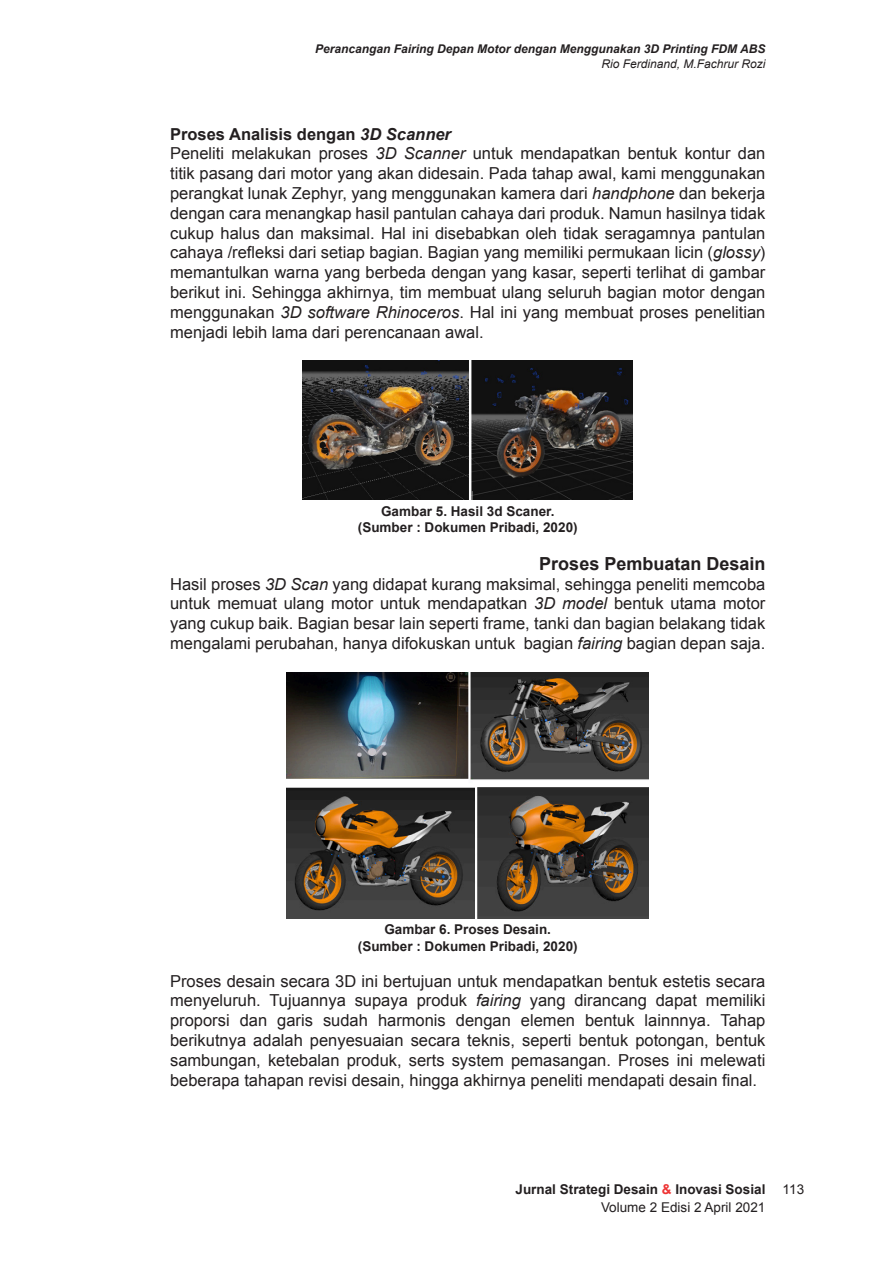
<style>
.page{position:relative;width:893px;height:1263px;background:#fff}
.page>*{position:absolute;margin:0;border:0;box-sizing:border-box;transform-origin:0 0}
.Subhead{font:700 18px "Arial";color:#231f20}
.Body_Text{font:16.5px/19.8px "Arial";color:#231f20;text-align:justify}
.Body_Text-2{font:700 16.5px "Arial";color:#231f20}
.Deskripsi_Gambar{font:700 13.5px/18px "Arial";color:#231f20;text-align:right}
.t1{font:13.5px "Arial";color:#231f20}
.t2{font:italic 700 12px "Arial";color:#231f20}
.t3{font:italic 12px "Arial";color:#231f20}
.s1{font-style:italic}
.s2{color:#ee3434}
.s3{font-weight:400}
</style>
<div class="page">
<img style="left:303px;top:361px;width:330px;height:138px">
<img style="left:287px;top:672px;width:362px;height:246px">
<p class="t2" style="left:315px;top:41px;width:452px">Perancangan Fairing Depan Motor dengan Menggunakan 3D Printing FDM ABS</p>
<p class="t3" style="left:601px;top:56px;width:166px">Rio Ferdinand, M.Fachrur Rozi</p>
<p class="Body_Text-2" style="left:170px;top:123px;width:282px">Proses Analisis dengan <span class="s1">3D Scanner</span></p>
<p class="Body_Text" style="left:170px;top:144px;width:597px">Peneliti melakukan proses <span class="s1">3D Scanner</span> untuk mendapatkan bentuk kontur dan titik pasang dari motor yang akan didesain. Pada tahap awal, kami menggunakan perangkat lunak Zephyr, yang menggunakan kamera dari <span class="s1">handphone</span> dan bekerja dengan cara menangkap hasil pantulan cahaya dari produk. Namun hasilnya tidak cukup halus dan maksimal. Hal ini disebabkan oleh tidak seragamnya pantulan cahaya /refleksi dari setiap bagian. Bagian yang memiliki permukaan licin (<span class="s1">glossy</span>) memantulkan warna yang berbeda dengan yang kasar, seperti terlihat di gambar berikut ini. Sehingga akhirnya, tim membuat ulang seluruh bagian motor dengan menggunakan <span class="s1">3D software Rhinoceros</span>. Hal ini yang membuat proses penelitian menjadi lebih lama dari perencanaan awal.</p>
<p class="Deskripsi_Gambar" style="left:381px;top:502px;width:175px">Gambar 5. Hasil 3d Scaner.</p>
<p class="Deskripsi_Gambar" style="left:358px;top:519px;width:221px">(Sumber : Dokumen Pribadi, 2020)</p>
<p class="Subhead" style="left:539px;top:552px;width:228px">Proses Pembuatan Desain</p>
<p class="Body_Text" style="left:170px;top:574px;width:597px">Hasil proses <span class="s1">3D Scan</span> yang didapat kurang maksimal, sehingga peneliti memcoba untuk memuat ulang motor untuk mendapatkan <span class="s1">3D model</span> bentuk utama motor yang cukup baik. Bagian besar lain seperti frame, tanki dan bagian belakang tidak mengalami perubahan, hanya difokuskan untuk bagian <span class="s1">fairing</span> bagian depan saja.</p>
<p class="Deskripsi_Gambar" style="left:384px;top:921px;width:168px">Gambar 6. Proses Desain.</p>
<p class="Deskripsi_Gambar" style="left:358px;top:937px;width:221px">(Sumber : Dokumen Pribadi, 2020)</p>
<p class="Body_Text" style="left:170px;top:971px;width:597px">Proses desain secara 3D ini bertujuan untuk mendapatkan bentuk estetis secara menyeluruh. Tujuannya supaya produk <span class="s1">fairing</span> yang dirancang dapat memiliki proporsi dan garis sudah harmonis dengan elemen bentuk lainnnya. Tahap berikutnya adalah penyesuaian secara teknis, seperti bentuk potongan, bentuk sambungan, ketebalan produk, serts system pemasangan. Proses ini melewati beberapa tahapan revisi desain, hingga akhirnya peneliti mendapati desain final.</p>
<p class="Deskripsi_Gambar" style="left:516px;top:1181px;width:251px">Jurnal Strategi Desain <span class="s2">&amp;</span> Inovasi Sosial<br><span class="s3">Volume 2 Edisi 2 April 2021</span></p>
<p class="t1" style="left:783px;top:1180px;width:23px">113</p>
</div>
